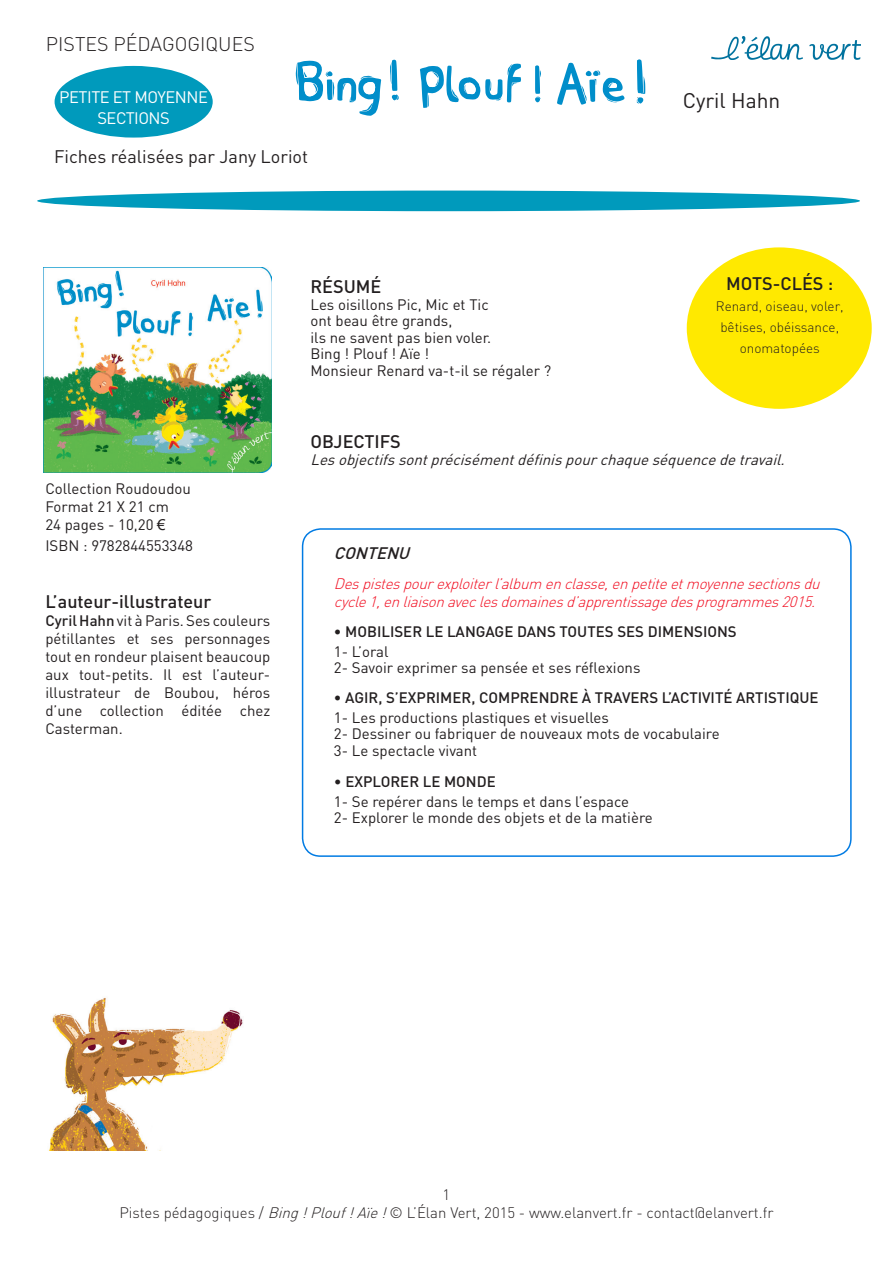
<style>
.page{position:relative;width:893px;height:1263px;background:#fff}
.page>*{position:absolute;margin:0;border:0;box-sizing:border-box;transform-origin:0 0}
.t1{font:21px "DIN";color:#231f20}
.t2{font:300 19.5px "DIN";color:#231f20}
.t3{font:500 18px "DIN";color:#231f20}
.t4{font:18px "DIN";color:#231f20}
.t5{font:16.5px/16.5px "DIN";letter-spacing:-.03em;color:#fff;text-align:center}
.t6{font:italic 500 16.5px "DIN";color:#231f20}
.t7{font:15px/18px "DIN";color:#231f20;text-align:justify}
.t8{font:italic 300 15px/18px "DIN";color:#f10b1e}
.t9{font:500 15px "DIN";color:#231f20}
.t10{font:300 15px "DIN";color:#231f20}
.t11{font:italic 15px "DIN";color:#231f20}
.t12{font:300 13.5px "DIN";color:#231f20}
.s1{font-family:"Arial"}
.s2{font-weight:500}
.s3{font-weight:400}
.s4{font-style:italic}
</style>
<div class="page">
<img style="left:711px;top:36px;width:149px;height:23px">
<svg style="left:535px;top:65px;width:6px;height:38px"></svg>
<svg style="left:420px;top:64px;width:101px;height:44px"></svg>
<svg style="left:637px;top:59px;width:8px;height:45px"></svg>
<svg style="left:557px;top:62px;width:68px;height:43px"></svg>
<svg style="left:390px;top:59px;width:9px;height:41px"></svg>
<svg style="left:296px;top:61px;width:85px;height:55px"></svg>
<div style="left:55px;top:66px;width:158px;height:72px;background:#009abc;border-radius:50%"></div>
<div style="left:302px;top:528px;width:550px;height:329px;border:2px solid #007be3;border-radius:18px"></div>
<div style="left:37px;top:191px;width:823px;height:20px;background:#009abc;border-radius:50%"></div>
<div style="left:687px;top:247px;width:185px;height:162px;background:#ffe900;border-radius:50%"></div>
<img style="left:49px;top:997px;width:194px;height:153px">
<img style="left:43px;top:268px;width:228px;height:204px">
<h2 class="t2" style="left:46px;top:32px;width:210px">PISTES PÉDAGOGIQUES</h2>
<p class="t5" style="left:59px;top:86px;width:150px;line-height:21px">PETITE ET MOYENNE<br>SECTIONS</p>
<p class="t5" style="left:65px;top:94px;width:150px">PETITE ET MOYENNE<br>SECTIONS</p>
<p class="t4" style="left:54px;top:145px;width:256px">Fiches réalisées par Jany Loriot</p>
<p class="t3" style="left:310px;top:275px;width:72px">RÉSUMÉ</p>
<p class="t7" style="left:310px;top:295px;width:180px">Les oisillons Pic, Mic et Tic</p>
<p class="t7" style="left:310px;top:311px;width:143px">ont beau être grands,</p>
<p class="t7" style="left:310px;top:328px;width:182px">ils ne savent pas bien voler.</p>
<p class="t7" style="left:310px;top:344px;width:120px">Bing ! Plouf ! Aïe !</p>
<p class="t7" style="left:310px;top:361px;width:242px">Monsieur Renard va-t-il se régaler ?</p>
<p class="t1" style="left:683px;top:87px;width:99px">Cyril Hahn</p>
<p class="t3" style="left:726px;top:272px;width:109px">MOTS-CLÉS :</p>
<p class="t12" style="left:716px;top:298px;width:129px">Renard, oiseau, voler,</p>
<p class="t12" style="left:720px;top:319px;width:120px">bêtises, obéissance,</p>
<p class="t12" style="left:740px;top:340px;width:82px">onomatopées</p>
<p class="t7" style="left:45px;top:479px;width:147px">Collection Roudoudou</p>
<p class="t7" style="left:45px;top:497px;width:125px">Format 21 X 21 cm</p>
<p class="t7" style="left:45px;top:515px;width:122px">24 pages - 10,20 <span class="s1">€</span></p>
<p class="t7" style="left:45px;top:537px;width:149px">ISBN : 9782844553348</p>
<p class="t3" style="left:45px;top:590px;width:168px">L’auteur-illustrateur</p>
<p class="t7" style="left:45px;top:611px;width:227px"><span class="s2">Cyril Hahn</span> vit à Paris. Ses couleurs pétillantes et ses personnages tout en rondeur plaisent beaucoup aux tout-petits. Il est l’auteur&shy;illustrateur de Boubou, héros d’une collection éditée chez Casterman.</p>
<p class="t3" style="left:310px;top:430px;width:92px">OBJECTIFS</p>
<p class="t11" style="left:310px;top:450px;width:481px">Lesobjectifssontprécisémentdéfinispourchaqueséquencedetravail.</p>
<p class="t6" style="left:334px;top:543px;width:82px">CONTENU</p>
<p class="t8" style="left:334px;top:575px;width:492px">Despistespourexploiterl’album enclasse,enpetiteetmoyennesectionsdu cycle1,enliaisonaveclesdomainesd’apprentissagedesprogrammes2015.</p>
<p class="t9" style="left:334px;top:622px;width:404px">• MOBILISER LE LANGAGE DANS TOUTES SES DIMENSIONS</p>
<p class="t7" style="left:334px;top:642px;width:56px">1- L’oral</p>
<p class="t7" style="left:334px;top:658px;width:308px">2- Savoir exprimer sa pensée et ses réflexions</p>
<p class="t9" style="left:334px;top:688px;width:486px">• AGIR, S’EXPRIMER, COMPRENDRE À TRAVERS L’ACTIVITÉ ARTISTIQUE</p>
<p class="t7" style="left:334px;top:708px;width:277px">1- Les productions plastiques et visuelles</p>
<p class="t7" style="left:334px;top:724px;width:387px">2- Dessiner ou fabriquer de nouveaux mots de vocabulaire</p>
<p class="t7" style="left:334px;top:741px;width:145px">3- Le spectacle vivant</p>
<p class="t9" style="left:334px;top:772px;width:163px"><span class="s3">•</span> EXPLORER LE MONDE</p>
<p class="t7" style="left:334px;top:792px;width:297px">1- Se repérer dans le temps et dans l’espace</p>
<p class="t7" style="left:334px;top:808px;width:320px">2- Explorer le monde des objets et de la matière</p>
<p class="t10" style="left:443px;top:1186px;width:9px">1</p>
<p class="t10" style="left:119px;top:1204px;width:655px">Pistes pédagogiques / <span class="s4">Bing!Plouf!Aïe!</span>© L’Élan Vert, 2015 - www.elanvert.fr - contact@elanvert.fr</p>
</div>
